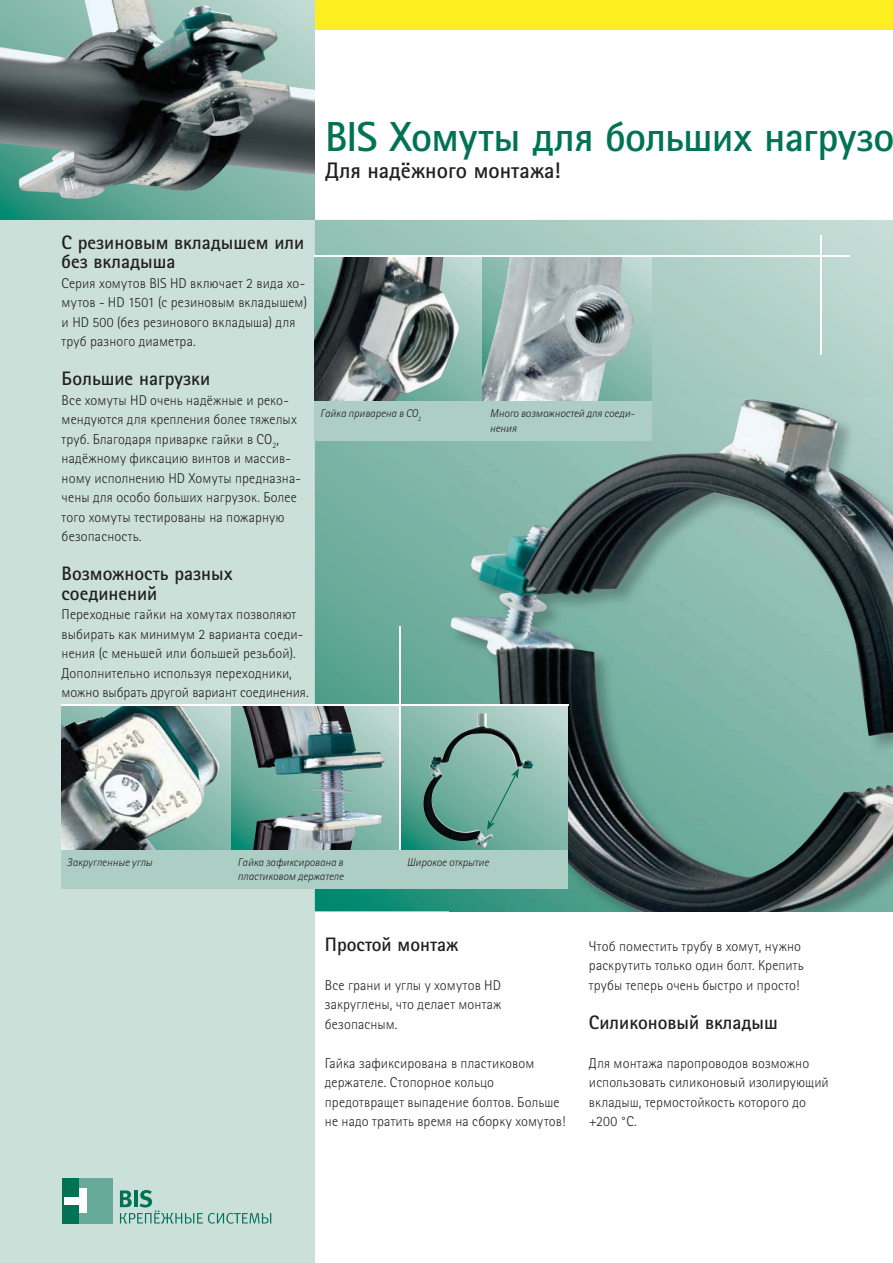
<style>
.page{position:relative;width:893px;height:1263px;background:#fff}
.page>*{position:absolute;margin:0;border:0;box-sizing:border-box;transform-origin:0 0}
.t1{font:700 42px "Rotis Sans Serif Pro Cyr";letter-spacing:-.015em;color:#007355}
.t2{font:700 22.5px "Rotis Sans Serif Pro Cyr";color:#231f20}
.t3{font:700 19.5px/19.5px "Rotis Sans Serif Pro Cyr";color:#231f20}
.t4{font:300 14.25px/19.5px "Rotis Sans Serif Pro Cyr";letter-spacing:.01em;color:#231f20}
.t5{font:italic 300 11.25px/14.5px "Rotis Sans Serif Pro Cyr";color:#231f20}
</style>
<div class="page">
<div style="left:0;top:0;width:315px;height:1263px;background:#cbe0d9"></div>
<svg style="left:315px;top:220px;width:578px;height:692px;background:#91c0b4"></svg>
<img style="left:449px;top:398px;width:444px;height:514px">
<img style="left:471px;top:399px;width:422px;height:480px">
<div style="left:315px;top:256px;width:168px;height:146px;background:linear-gradient(to bottom,#c4dbd4,#7ab3a4)"></div>
<img style="left:315px;top:257px;width:144px;height:145px">
<div style="left:482px;top:256px;width:170px;height:146px;background:linear-gradient(to bottom,#c5dcd4,#7bb4a5)"></div>
<img style="left:482px;top:257px;width:152px;height:145px">
<hr style="left:820px;top:235px;width:1px;height:120px;background:#fff">
<hr style="left:315px;top:255px;width:535px;height:2px;background:#fff">
<div style="left:0;top:0;width:893px;height:30px;background:#fcee21"></div>
<svg style="left:0;top:201px;width:315px;height:19px;background:#59a593"></svg>
<img style="left:0;top:0;width:315px;height:201px">
<div style="left:315px;top:402px;width:337px;height:39px;background:#accec4"></div>
<div style="left:62px;top:850px;width:506px;height:39px;background:#accec4"></div>
<div style="left:62px;top:705px;width:170px;height:145px;background:linear-gradient(to bottom,#c6ddd6,#7cb4a6)"></div>
<img style="left:62px;top:706px;width:159px;height:144px">
<svg style="left:231px;top:706px;width:169px;height:144px;background:#86bbae"></svg>
<img style="left:241px;top:706px;width:144px;height:144px">
<svg style="left:401px;top:706px;width:167px;height:144px;background:#85baad"></svg>
<img style="left:422px;top:713px;width:112px;height:135px">
<svg style="left:487px;top:768px;width:32px;height:62px;background:#78b2a3"></svg>
<hr style="left:400px;top:627px;width:1px;height:223px;background:#fff">
<hr style="left:62px;top:704px;width:507px;height:2px;background:#fff">
<div style="left:79px;top:1178px;width:34px;height:45px;background:#6a9"></div>
<div style="left:62px;top:1178px;width:17px;height:45px;background:#007355"></div>
<div style="left:79px;top:1188px;width:8px;height:25px;background:#fff"></div>
<div style="left:64px;top:1197px;width:15px;height:8px;background:#fff"></div>
<svg style="left:120px;top:1190px;width:151px;height:34px"></svg>
<h1 class="t1" style="left:325px;top:116px;width:571px">BIS Хомуты для больших нагрузо</h1>
<h2 class="t2" style="left:325px;top:159px;width:237px">Для надёжного монтажа!</h2>
<h3 class="t3" style="left:62px;top:233px;width:244px">С резиновым вкладышем или без вкладыша</h3>
<p class="t4" style="left:62px;top:274px;width:247px">Серия хомутов BIS HD включает 2 вида хо&shy;мутов - HD 1501 (с резиновым вкладышем) и HD 500 (без резинового вкладыша) для труб разного диаметра.</p>
<h3 class="t3" style="left:62px;top:369px;width:150px">Большие нагрузки</h3>
<p class="t4" style="left:62px;top:391px;width:241px">Все хомуты HD очень надёжные и реко&shy;мендуются для крепления более тяжелых труб. Благодаря приварке гайки в CO<sub>2</sub>, надёжному фиксацию винтов и массив&shy;ному исполнению HD Хомуты предназна&shy;чены для особо больших нагрузок. Более того хомуты тестированы на пожарную безопасность.</p>
<h3 class="t3" style="left:62px;top:564px;width:173px">Возможность разных соединений</h3>
<p class="t4" style="left:62px;top:605px;width:248px">Переходные гайки на хомутах позволяют выбирать как минимум 2 варианта соеди&shy;нения (с меньшей или большей резьбой).<br>Дополнительно используя переходники, можно выбрать другой вариант соединения.</p>
<p class="t5" style="left:320px;top:407px;width:103px">Гайка приварена в CO<sub>2</sub></p>
<p class="t5" style="left:490px;top:407px;width:146px">Много возможностей для соеди&shy;нения</p>
<p class="t5" style="left:67px;top:856px;width:87px">Закругленные углы</p>
<p class="t5" style="left:238px;top:856px;width:107px">Гайка зафиксирована в пластиковом держателе</p>
<p class="t5" style="left:407px;top:856px;width:84px">Широкое открытие</p>
<h3 class="t3" style="left:325px;top:935px;width:135px">Простой монтаж</h3>
<p class="t4" style="left:325px;top:976px;width:178px;text-align:justify">Все грани и углы у хомутов HD закруглены, что делает монтаж безопасным.</p>
<p class="t4" style="left:325px;top:1054px;width:242px">Гайка зафиксирована в пластиковом держателе. Стопорное кольцо предотвращет выпадение болтов. Больше не надо тратить время на сборку хомутов!</p>
<p class="t4" style="left:589px;top:937px;width:216px">Чтоб поместить трубу в хомут, нужно раскрутить только один болт. Крепить трубы теперь очень быстро и просто!</p>
<h3 class="t3" style="left:589px;top:1013px;width:191px">Силиконовый вкладыш</h3>
<p class="t4" style="left:589px;top:1054px;width:241px">Для монтажа паропроводов возможно использовать силиконовый изолирующий вкладыш, термостойкость которого до +200 °C.</p>
</div>
